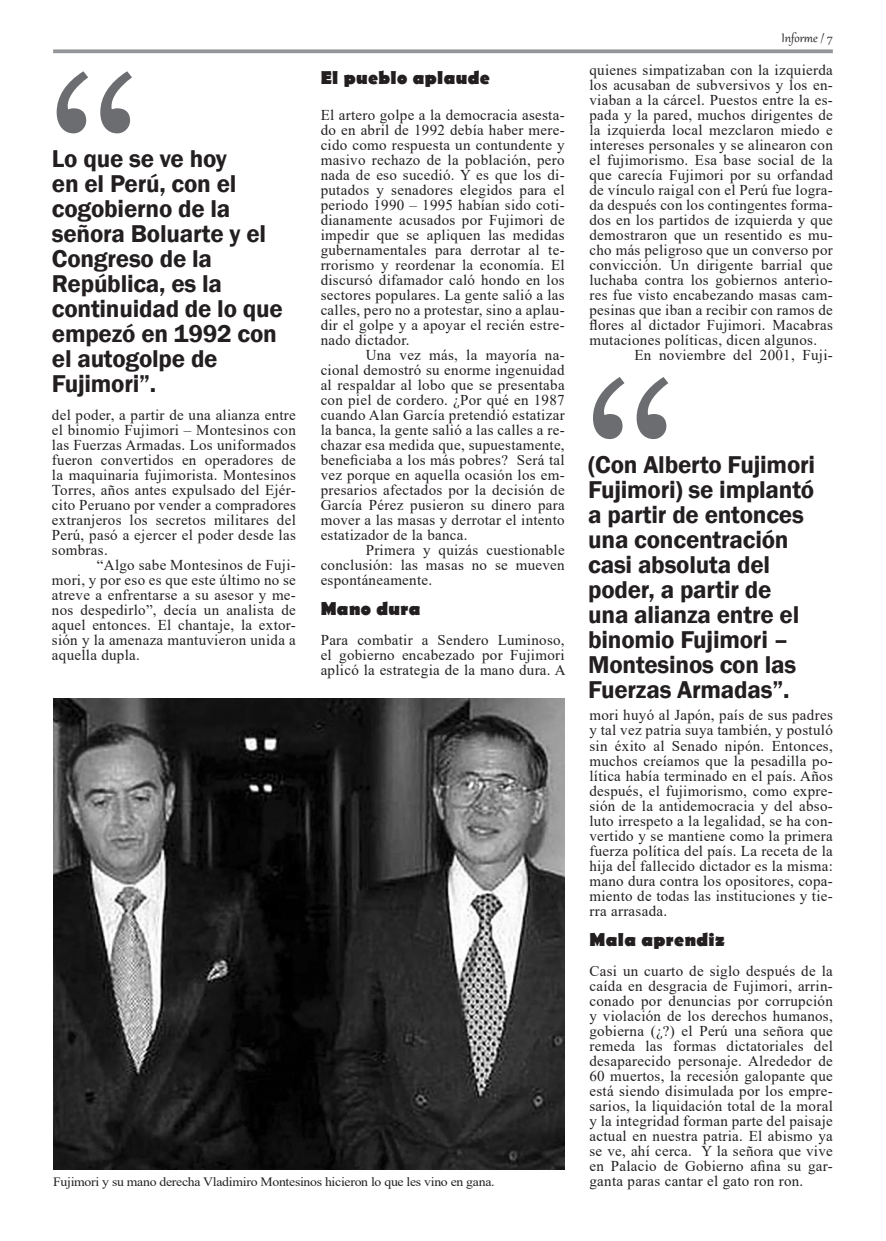
<style>
.page{position:relative;width:886px;height:1241px;background:#fff}
.page>*{position:absolute;margin:0;border:0;box-sizing:border-box;transform-origin:0 0}
.t1{font:208.75px "Century Schlbk Cyrillic BT";color:#6c6d70}
.t2{font:600 25px/25px "Franklin Gothic";letter-spacing:-.01em;color:#231f20}
.sub{font:700 18.75px "Berlin Sans FB";letter-spacing:.02em;color:#231f20}
.t3{font:15px/15px "Times New Roman";letter-spacing:.02em;color:#231f20;text-align:justify}
.t4{font:15px "Gabriola";color:#231f20}
.t5{font:12.62px "Times New Roman";letter-spacing:-.02em;color:#231f20;scale:1.08 1}
</style>
<div class="page">
<svg style="left:53px;top:49px;width:780px;height:4px;background:#9ea0a3"></svg>
<img style="left:53px;top:698px;width:512px;height:471px">
<p class="t1" style="left:41px;top:23px;width:107px">“</p>
<p class="t2" style="left:52px;top:146px;width:177px">Lo que se ve hoy</p>
<p class="t2" style="left:52px;top:171px;width:186px">en el Perú, con el</p>
<p class="t2" style="left:52px;top:196px;width:180px">cogobierno de la</p>
<p class="t2" style="left:52px;top:221px;width:216px">señora Boluarte y el<br>Congreso de la</p>
<p class="t2" style="left:52px;top:271px;width:172px">República, es la</p>
<p class="t2" style="left:52px;top:296px;width:232px">continuidad de lo que empezó en 1992 con el autogolpe de</p>
<p class="t2" style="left:52px;top:371px;width:106px">Fujimori”.</p>
<p class="t3" style="left:52px;top:407px;width:245px">del poder, a partir de una alianza entre el binomio Fujimori – Montesinos con las Fuerzas Armadas. Los uniformados fueron convertidos en operadores de la maquinaria fujimorista. Montesinos Torres, años antes expulsado del Ejér&shy;cito Peruano por vender a compradores extranjeros los secretos militares del Perú, pasó a ejercer el poder desde las sombras.</p>
<p class="t3" style="left:52px;top:557px;width:245px;text-indent:45px">“Algo sabe Montesinos de Fuji&shy;mori, y por eso es que este último no se atreve a enfrentarse a su asesor y me&shy;nos despedirlo”, decía un analista de aquel entonces. El chantaje, la extor&shy;sión y la amenaza mantuvieron unida a aquella dupla.</p>
<p class="sub" style="left:321px;top:67px;width:171px">El pueblo aplaude</p>
<p class="t3" style="left:321px;top:107px;width:245px">El artero golpe a la democracia asesta&shy;do en abril de 1992 debía haber mere&shy;cido como respuesta un contundente y masivo rechazo de la población, pero nada de eso sucedió. Y es que los di&shy;putados y senadores elegidos para el periodo 1990 – 1995 habían sido coti&shy;dianamente acusados por Fujimori de impedir que se apliquen las medidas gubernamentales para derrotar al te&shy;rrorismo y reordenar la economía. El discursó difamador caló hondo en los sectores populares. La gente salió a las calles, pero no a protestar, sino a aplau&shy;dir el golpe y a apoyar el recién estre&shy;nado dictador.</p>
<p class="t3" style="left:321px;top:347px;width:245px;text-indent:45px">Una vez más, la mayoría na&shy;cional demostró su enorme ingenuidad al respaldar al lobo que se presentaba con piel de cordero. ¿Por qué en 1987 cuando Alan García pretendió estatizar la banca, la gente salió a las calles a re&shy;chazar esa medida que, supuestamente, beneficiaba a los más pobres? Será tal vez porque en aquella ocasión los em&shy;presarios afectados por la decisión de García Pérez pusieron su dinero para mover a las masas y derrotar el intento estatizador de la banca.</p>
<p class="t3" style="left:321px;top:542px;width:245px;text-indent:45px">Primera y quizás cuestionable conclusión: las masas no se mueven espontáneamente.</p>
<p class="sub" style="left:321px;top:598px;width:101px">Mano dura</p>
<p class="t3" style="left:321px;top:632px;width:246px">Para combatir a Sendero Luminoso, el gobierno encabezado por Fujimori aplicó la estrategia de la mano dura. A</p>
<p class="t5" style="left:53px;top:1172px;width:410px">Fujimori y su mano derecha Vladimiro Montesinos hicieron lo que les vino en gana.</p>
<p class="t4" style="left:781px;top:28px;width:53px">Informe / 7</p>
<p class="t3" style="left:589px;top:62px;width:245px">quienes simpatizaban con la izquierda los acusaban de subversivos y los en&shy;viaban a la cárcel. Puestos entre la es&shy;pada y la pared, muchos dirigentes de la izquierda local mezclaron miedo e intereses personales y se alinearon con el fujimorismo. Esa base social de la que carecía Fujimori por su orfandad de vínculo raigal con el Perú fue logra&shy;da después con los contingentes forma&shy;dos en los partidos de izquierda y que demostraron que un resentido es mu&shy;cho más peligroso que un converso por convicción. Un dirigente barrial que luchaba contra los gobiernos anterio&shy;res fue visto encabezando masas cam&shy;pesinas que iban a recibir con ramos de flores al dictador Fujimori. Macabras mutaciones políticas, dicen algunos.</p>
<p class="t3" style="left:634px;top:347px;width:200px">En noviembre del 2001, Fuji-</p>
<p class="t1" style="left:577px;top:329px;width:107px">“</p>
<p class="t2" style="left:588px;top:452px;width:228px">(Con Alberto Fujimori<br>Fujimori) se implantó a partir de entonces una concentración casi absoluta del</p>
<p class="t2" style="left:588px;top:577px;width:185px">poder, a partir de</p>
<p class="t2" style="left:588px;top:602px;width:213px">una alianza entre el binomio Fujimori –<br>Montesinos con las<br>Fuerzas Armadas”.</p>
<p class="t3" style="left:589px;top:707px;width:245px">mori huyó al Japón, país de sus padres y tal vez patria suya también, y postuló sin éxito al Senado nipón. Entonces, muchos creíamos que la pesadilla po&shy;lítica había terminado en el país. Años después, el fujimorismo, como expre&shy;sión de la antidemocracia y del abso&shy;luto irrespeto a la legalidad, se ha con&shy;vertido y se mantiene como la primera fuerza política del país. La receta de la hija del fallecido dictador es la misma: mano dura contra los opositores, copa&shy;miento de todas las instituciones y tie&shy;rra arrasada.</p>
<p class="sub" style="left:589px;top:928px;width:137px">Mala aprendiz</p>
<p class="t3" style="left:589px;top:962px;width:245px">Casi un cuarto de siglo después de la caída en desgracia de Fujimori, arrin&shy;conado por denuncias por corrupción y violación de los derechos humanos, gobierna (¿?) el Perú una señora que remeda las formas dictatoriales del desaparecido personaje. Alrededor de 60 muertos, la recesión galopante que está siendo disimulada por los empre&shy;sarios, la liquidación total de la moral y la integridad forman parte del paisaje actual en nuestra patria. El abismo ya se ve, ahí cerca. Y la señora que vive en Palacio de Gobierno afina su gar&shy;ganta paras cantar el gato ron ron.</p>
</div>
